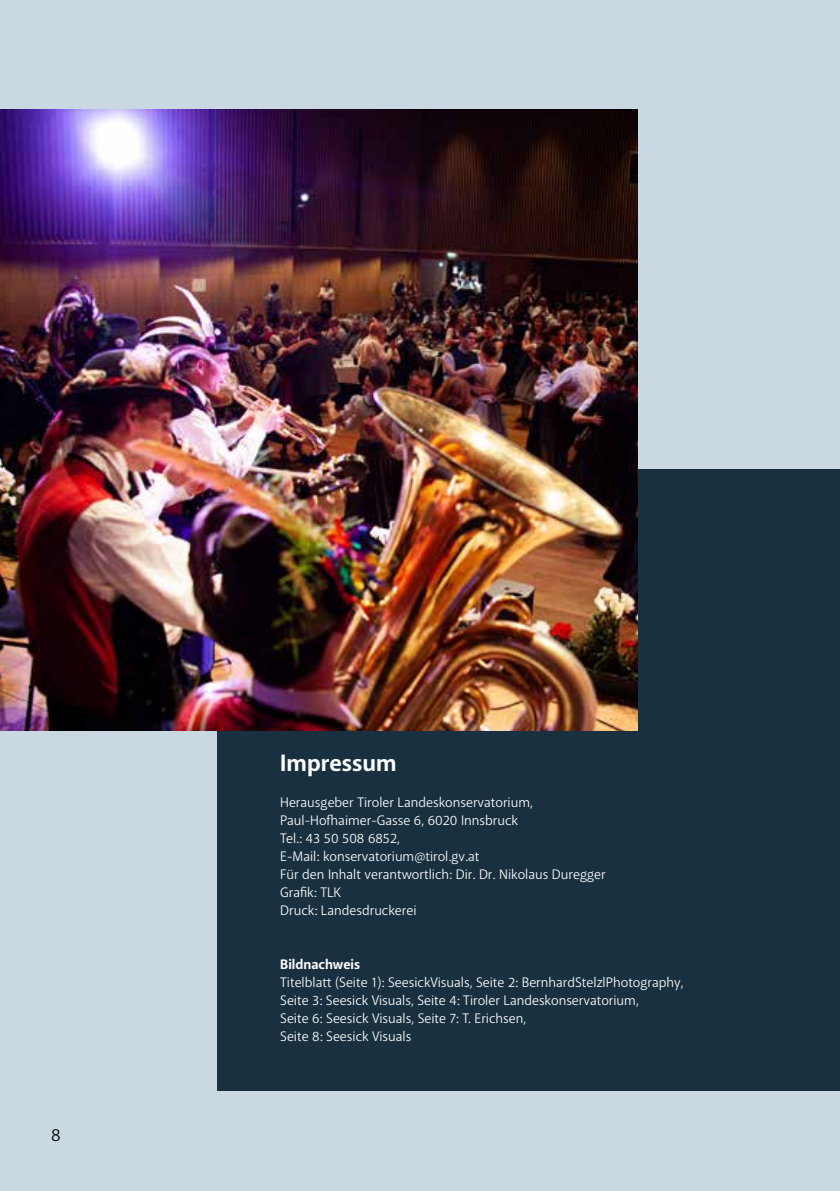
<style>
.page{position:relative;width:840px;height:1191px;background:#fff}
.page>*{position:absolute;margin:0;border:0;box-sizing:border-box;transform-origin:0 0}
.t1{font:700 24px "Akagi Pro";color:#fff}
.t2{font:18px "Akagi Pro";color:#000}
.t3{font:14px/18px "Akagi Pro";color:#fff}
.t4{font:700 14px "Akagi Pro";color:#fff}
</style>
<div class="page">
<div style="left:0;top:0;width:839px;height:1191px;background:#c9d8e1"></div>
<div style="left:217px;top:469px;width:622px;height:622px;background:#183040"></div>
<img style="left:0;top:109px;width:637px;height:622px">
<p class="t2" style="left:51px;top:1124px;width:11px">8</p>
<h1 class="t1" style="left:280px;top:748px;width:118px">Impressum</h1>
<p class="t3" style="left:280px;top:793px;width:327px">Herausgeber Tiroler Landeskonservatorium, Paul-Hofhaimer-Gasse 6, 6020 Innsbruck<br>Tel.: 43 50 508 6852,<br>E-Mail: konservatorium@tirol.gv.at<br>Für den Inhalt verantwortlich: Dir. Dr. Nikolaus Duregger Grafik: TLK<br>Druck: Landesdruckerei</p>
<p class="t4" style="left:280px;top:955px;width:81px">Bildnachweis</p>
<p class="t3" style="left:280px;top:973px;width:404px">Titelblatt (Seite 1): SeesickVisuals, Seite 2: BernhardStelzlPhotography, Seite 3: Seesick Visuals, Seite 4: Tiroler Landeskonservatorium,<br>Seite 6: Seesick Visuals, Seite 7: T. Erichsen,<br>Seite 8: Seesick Visuals</p>
</div>
